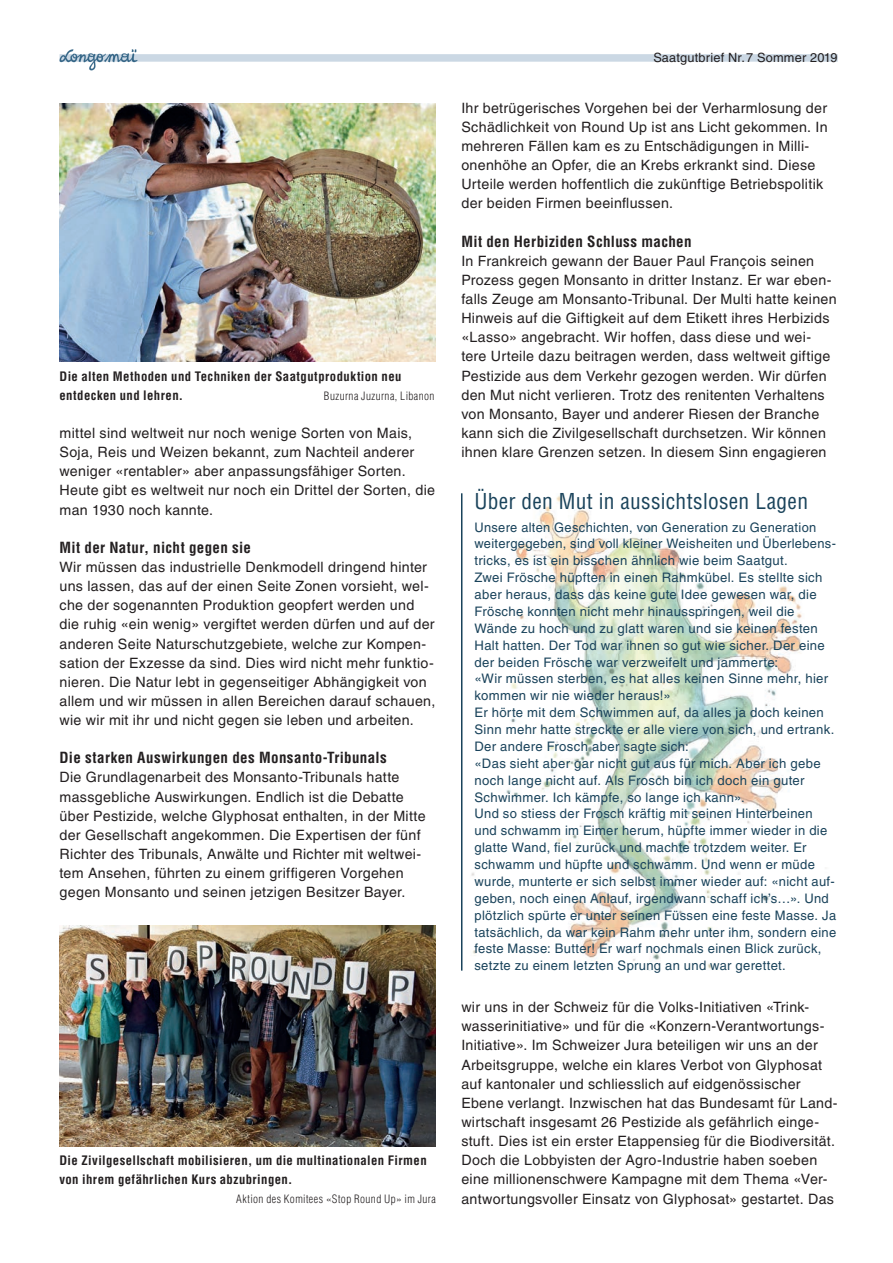
<style>
.page{position:relative;width:893px;height:1263px;background:#fff}
.page>*{position:absolute;margin:0;border:0;box-sizing:border-box;transform-origin:0 0}
.t1{font:condensed 21.3px "Helvetica LT Std";letter-spacing:.015em;color:#1a435b}
.t2{font:700 condensed 15px "Helvetica LT Std";letter-spacing:.025em;color:#231f20}
.t3{font:14.25px/19.2px "Helvetica LT Std";letter-spacing:.02em;color:#231f20}
.t4{font:13.2px/17px "Helvetica LT Std";letter-spacing:.025em;color:#1a435b}
.t5{font:700 condensed 12.75px/19.2px "Helvetica LT Std";letter-spacing:.03em;color:#231f20}
.t6{font:12.75px "Helvetica LT Std";letter-spacing:.015em;color:#231f20}
.t7{font:300 condensed 11.25px "Helvetica LT Std";letter-spacing:.035em;color:#231f20}
</style>
<div class="page">
<div style="left:60px;top:54px;width:778px;height:8px;background:#cbd8e4"></div>
<img style="left:60px;top:103px;width:376px;height:258px">
<img style="left:471px;top:495px;width:331px;height:476px">
<hr style="left:461px;top:493px;width:1px;height:478px;background:#1a435b">
<svg style="left:60px;top:49px;width:78px;height:21px"></svg>
<img style="left:59px;top:926px;width:377px;height:220px">
<p class="t5" style="left:60px;top:366px;width:343px">Die alten Methoden und Techniken der Saatgutproduktion neu entdecken und lehren.</p>
<p class="t7" style="left:324px;top:389px;width:112px">Buzurna Juzurna, Libanon</p>
<p class="t3" style="left:60px;top:423px;width:377px">mittel sind weltweit nur noch wenige Sorten von Mais, Soja, Reis und Weizen bekannt, zum Nachteil anderer weniger «rentabler» aber anpassungsfähiger Sorten.<br>Heute gibt es weltweit nur noch ein Drittel der Sorten, die man 1930 noch kannte.</p>
<p class="t2" style="left:60px;top:538px;width:193px">Mit der Natur, nicht gegen sie</p>
<p class="t3" style="left:60px;top:557px;width:377px">Wir müssen das industrielle Denkmodell dringend hinter uns lassen, das auf der einen Seite Zonen vorsieht, wel&shy;che der sogenannten Produktion geopfert werden und die ruhig «ein wenig» vergiftet werden dürfen und auf der anderen Seite Naturschutzgebiete, welche zur Kompen&shy;sation der Exzesse da sind. Dies wird nicht mehr funktio&shy;nieren. Die Natur lebt in gegenseitiger Abhängigkeit von allem und wir müssen in allen Bereichen darauf schauen, wie wir mit ihr und nicht gegen sie leben und arbeiten.</p>
<p class="t2" style="left:60px;top:748px;width:329px">Die starken Auswirkungen des Monsanto-Tribunals</p>
<p class="t3" style="left:60px;top:768px;width:368px">Die Grundlagenarbeit des Monsanto-Tribunals hatte massgebliche Auswirkungen. Endlich ist die Debatte über Pestizide, welche Glyphosat enthalten, in der Mitte der Gesellschaft angekommen. Die Expertisen der fünf Richter des Tribunals, Anwälte und Richter mit weltwei&shy;tem Ansehen, führten zu einem griffigeren Vorgehen gegen Monsanto und seinen jetzigen Besitzer Bayer.</p>
<p class="t5" style="left:59px;top:1151px;width:369px">Die Zivilgesellschaft mobilisieren, um die multinationalen Firmen von ihrem gefährlichen Kurs abzubringen.</p>
<p class="t7" style="left:236px;top:1192px;width:201px">Aktion des Komitees «Stop Round Up» im Jura</p>
<p class="t6" style="left:653px;top:50px;width:186px">Saatgutbrief Nr. 7 Sommer 2019</p>
<p class="t3" style="left:461px;top:98px;width:368px">Ihr betrügerisches Vorgehen bei der Verharmlosung der Schädlichkeit von Round Up ist ans Licht gekommen. In mehreren Fällen kam es zu Entschädigungen in Milli&shy;onenhöhe an Opfer, die an Krebs erkrankt sind. Diese Urteile werden hoffentlich die zukünftige Betriebspolitik der beiden Firmen beeinflussen.</p>
<p class="t2" style="left:461px;top:232px;width:232px">Mit den Herbiziden Schluss machen</p>
<p class="t3" style="left:461px;top:251px;width:377px">In Frankreich gewann der Bauer Paul François seinen Prozess gegen Monsanto in dritter Instanz. Er war eben&shy;falls Zeuge am Monsanto-Tribunal. Der Multi hatte keinen Hinweis auf die Giftigkeit auf dem Etikett ihres Herbizids «Lasso» angebracht. Wir hoffen, dass diese und wei&shy;tere Urteile dazu beitragen werden, dass weltweit giftige Pestizide aus dem Verkehr gezogen werden. Wir dürfen den Mut nicht verlieren. Trotz des renitenten Verhaltens von Monsanto, Bayer und anderer Riesen der Branche kann sich die Zivilgesellschaft durchsetzen. Wir können ihnen klare Grenzen setzen. In diesem Sinn engagieren</p>
<h1 class="t1" style="left:474px;top:487px;width:335px">Über den Mut in aussichtslosen Lagen</h1>
<p class="t4" style="left:474px;top:518px;width:363px">Unsere alten Geschichten, von Generation zu Generation weitergegeben, sind voll kleiner Weisheiten und Überlebens&shy;tricks, es ist ein bisschen ähnlich wie beim Saatgut.<br>Zwei Frösche hüpften in einen Rahmkübel. Es stellte sich aber heraus, dass das keine gute Idee gewesen war, die Frösche konnten nicht mehr hinausspringen, weil die Wände zu hoch und zu glatt waren und sie keinen festen Halt hatten. Der Tod war ihnen so gut wie sicher. Der eine der beiden Frösche war verzweifelt und jammerte:<br>«Wir müssen sterben, es hat alles keinen Sinne mehr, hier kommen wir nie wieder heraus!»<br>Er hörte mit dem Schwimmen auf, da alles ja doch keinen Sinn mehr hatte streckte er alle viere von sich, und ertrank.<br>Der andere Frosch aber sagte sich:<br>«Das sieht aber gar nicht gut aus für mich. Aber ich gebe noch lange nicht auf. Als Frosch bin ich doch ein guter Schwimmer. Ich kämpfe, so lange ich kann».<br>Und so stiess der Frosch kräftig mit seinen Hinterbeinen und schwamm im Eimer herum, hüpfte immer wieder in die glatte Wand, fiel zurück und machte trotzdem weiter. Er schwamm und hüpfte und schwamm. Und wenn er müde wurde, munterte er sich selbst immer wieder auf: «nicht auf&shy;geben, noch einen Anlauf, irgendwann schaff ich’s…». Und plötzlich spürte er unter seinen Füssen eine feste Masse. Ja tatsächlich, da war kein Rahm mehr unter ihm, sondern eine feste Masse: Butter! Er warf nochmals einen Blick zurück, setzte zu einem letzten Sprung an und war gerettet.</p>
<p class="t3" style="left:461px;top:997px;width:378px">wir uns in der Schweiz für die Volks-Initiativen «Trink&shy;wasserinitiative» und für die «Konzern-Verantwortungs-Initiative». Im Schweizer Jura beteiligen wir uns an der Arbeitsgruppe, welche ein klares Verbot von Glyphosat auf kantonaler und schliesslich auf eidgenössischer Ebene verlangt. Inzwischen hat das Bundesamt für Land&shy;wirtschaft insgesamt 26 Pestizide als gefährlich einge&shy;stuft. Dies ist ein erster Etappensieg für die Biodiversität.<br>Doch die Lobbyisten der Agro-Industrie haben soeben eine millionenschwere Kampagne mit dem Thema «Ver&shy;antwortungsvoller Einsatz von Glyphosat» gestartet. Das</p>
</div>
